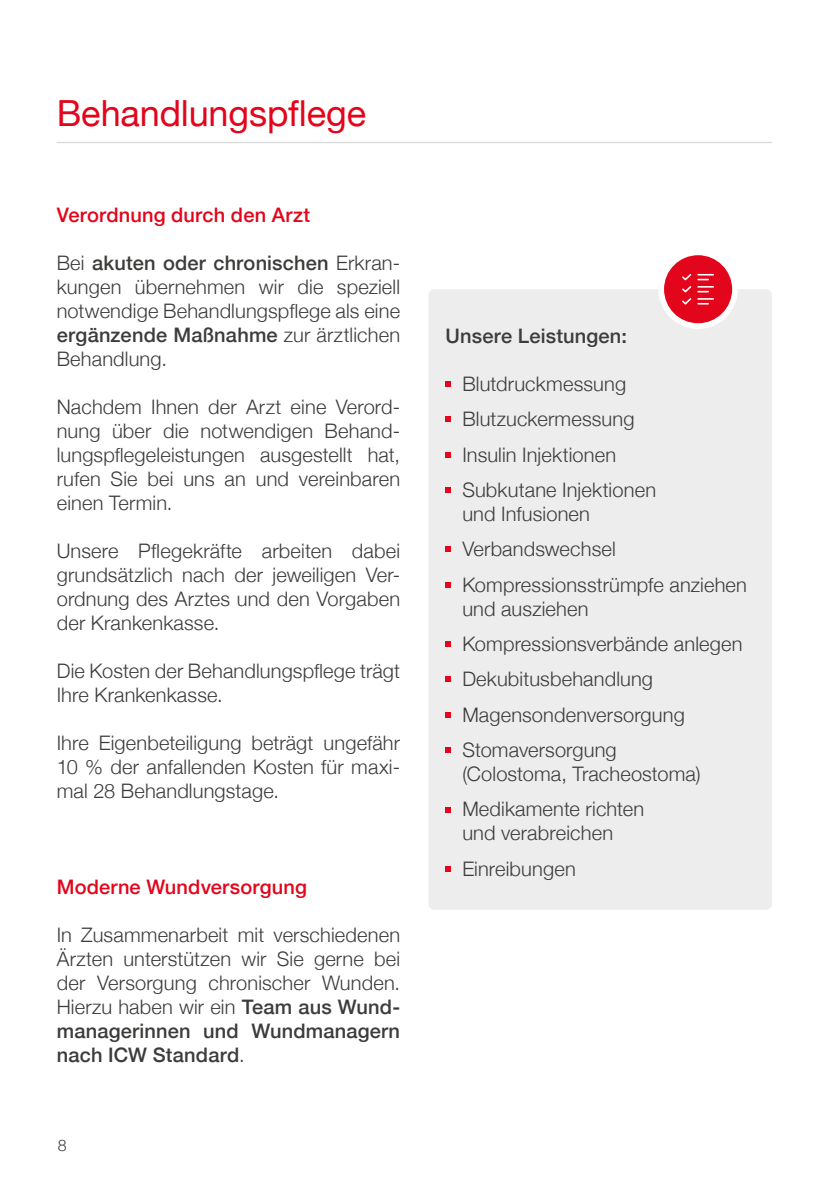
<style>
.page{position:relative;width:840px;height:1191px;background:#fff}
.page>*{position:absolute;margin:0;border:0;box-sizing:border-box;transform-origin:0 0}
.t1{font:36px "Helvetica Neue";letter-spacing:-.005em;color:#e3051b}
.t2{font:300 20px/24px "Helvetica Neue";letter-spacing:.005em;color:#3c3c3b}
.t3{font:500 20px "Helvetica Neue";letter-spacing:.01em;color:#e3051b}
.t4{font:500 20px "Helvetica Neue";letter-spacing:.01em;color:#3c3c3b}
.t5{font:300 16px "Helvetica Neue";color:#3c3c3b}
.s1{font-weight:500}
</style>
<div class="page">
<hr style="left:57px;top:142px;width:714px;height:1px;background:#dadada">
<div style="left:428px;top:289px;width:343px;height:620px;background:#ededed;border-radius:6px"></div>
<svg style="left:445px;top:381px;width:6px;height:6px"></svg>
<svg style="left:445px;top:416px;width:6px;height:6px"></svg>
<svg style="left:445px;top:452px;width:6px;height:5px"></svg>
<svg style="left:445px;top:487px;width:6px;height:6px"></svg>
<svg style="left:445px;top:546px;width:6px;height:6px"></svg>
<svg style="left:445px;top:582px;width:6px;height:5px"></svg>
<svg style="left:445px;top:641px;width:6px;height:6px"></svg>
<svg style="left:445px;top:676px;width:6px;height:6px"></svg>
<svg style="left:445px;top:712px;width:6px;height:5px"></svg>
<svg style="left:445px;top:747px;width:6px;height:6px"></svg>
<svg style="left:445px;top:807px;width:6px;height:5px"></svg>
<svg style="left:445px;top:866px;width:6px;height:5px"></svg>
<div style="left:658px;top:249px;width:79px;height:80px;background:#fff;border-radius:50%"></div>
<div style="left:663px;top:255px;width:68px;height:68px;background:#e3051b;border-radius:50%"></div>
<svg style="left:682px;top:273px;width:32px;height:32px"></svg>
<h1 class="t1" style="left:57px;top:87px;width:311px">Behandlungspflege</h1>
<p class="t3" style="left:57px;top:199px;width:255px">Verordnung durch den Arzt</p>
<p class="t2" style="left:57px;top:249px;width:344px;text-align:justify">Bei <span class="s1">akuten oder chronischen</span> Erkran&shy;kungen übernehmen wir die speziell notwendige Behandlungspflege als eine <span class="s1">ergänzende Maßnahme</span> zur ärztlichen Behandlung.</p>
<p class="t2" style="left:57px;top:393px;width:344px;text-align:justify">Nachdem Ihnen der Arzt eine Verord&shy;nung über die notwendigen Behand&shy;lungspflegeleistungen ausgestellt hat, rufen Sie bei uns an und vereinbaren einen Termin.</p>
<p class="t2" style="left:57px;top:537px;width:344px;text-align:justify">Unsere Pflegekräfte arbeiten dabei grundsätzlich nach der jeweiligen Ver&shy;ordnung des Arztes und den Vorgaben der Krankenkasse.</p>
<p class="t2" style="left:57px;top:657px;width:344px">Die Kosten der Behandlungspflege trägt<br>Ihre Krankenkasse.</p>
<p class="t2" style="left:57px;top:729px;width:344px;text-align:justify">Ihre Eigenbeteiligung beträgt ungefähr 10 % der anfallenden Kosten für maxi&shy;mal 28 Behandlungstage.</p>
<p class="t3" style="left:57px;top:871px;width:252px">Moderne Wundversorgung</p>
<p class="t2" style="left:57px;top:921px;width:345px;text-align:justify">In Zusammenarbeit mit verschiedenen Ärzten unterstützen wir Sie gerne bei der Versorgung chronischer Wunden.<br>Hierzu haben wir ein <span class="s1">Team aus Wund&shy;managerinnen und Wundmanagern nach ICW Standard</span>.</p>
<p class="t5" style="left:58px;top:1132px;width:10px">8</p>
<p class="t4" style="left:445px;top:319px;width:183px">Unsere Leistungen:</p>
<p class="t2" style="left:462px;top:364px;width:195px;line-height:35.4px">Blutdruckmessung<br>Blutzuckermessung<br>Insulin Injektionen<br>Subkutane Injektionen</p>
<p class="t2" style="left:462px;top:494px;width:286px;line-height:35.4px">und Infusionen<br>Verbandswechsel<br>Kompressionsstrümpfe anziehen</p>
<p class="t2" style="left:462px;top:589px;width:282px;line-height:35.4px">und ausziehen<br>Kompressionsverbände anlegen<br>Dekubitusbehandlung<br>Magensondenversorgung<br>Stomaversorgung</p>
<p class="t2" style="left:462px;top:754px;width:240px;line-height:35.4px">(Colostoma, Tracheostoma)<br>Medikamente richten</p>
<p class="t2" style="left:462px;top:814px;width:152px;line-height:35.4px">und verabreichen<br>Einreibungen</p>
</div>
